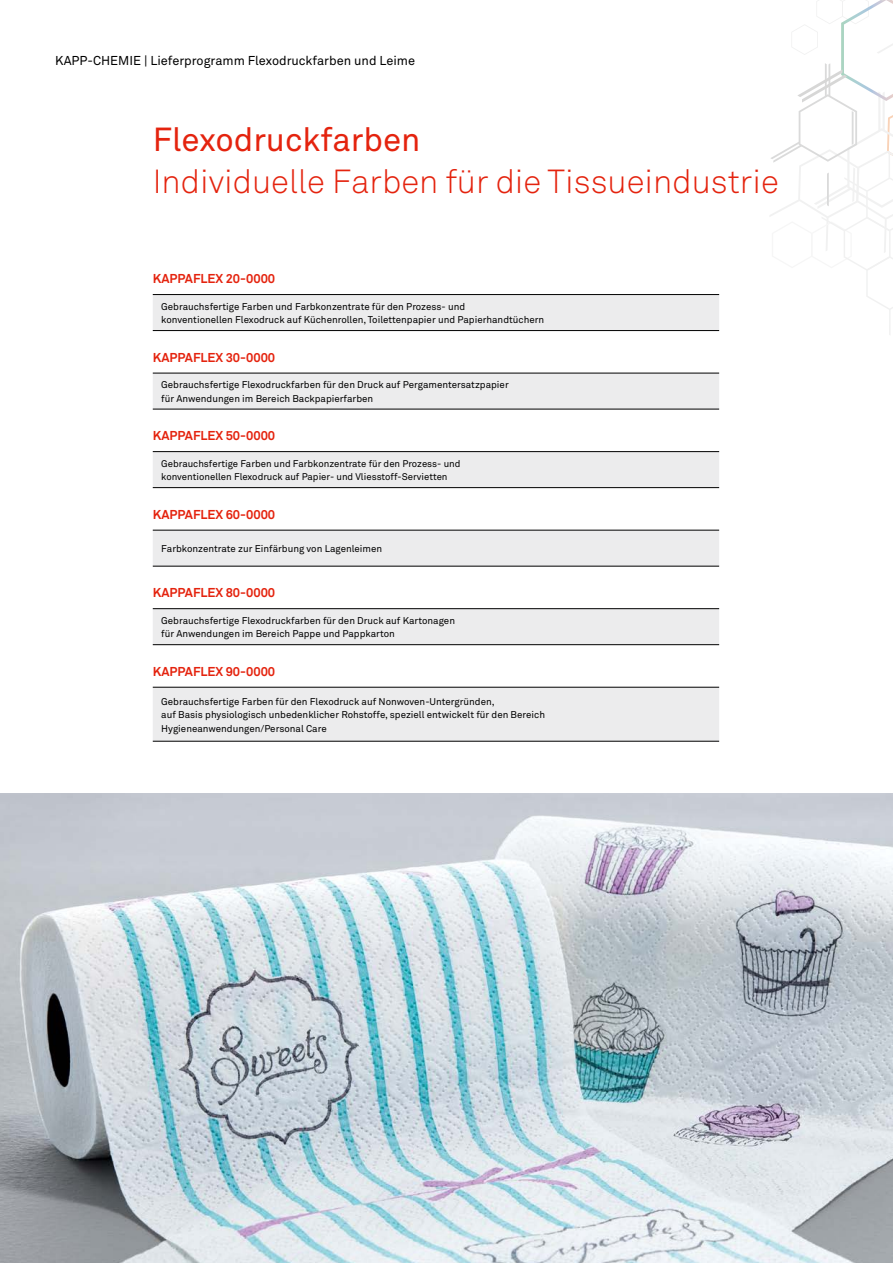
<style>
.page{position:relative;width:893px;height:1263px;background:#fff}
.page>*{position:absolute;margin:0;border:0;box-sizing:border-box;transform-origin:0 0}
.t1{font:300 33px "Akkurat Std";color:#e4230e}
.t2{font:33px "Akkurat Std";color:#e4230e}
.t3{font:700 12.75px "Akkurat Std";color:#e4230e}
.t4{font:12.75px "Akkurat Std";color:#000}
.t5{font:9.75px/13.5px "Akkurat Std";color:#000}
.t6{font:9.6px/13.5px "Akkurat Std";color:#000}
</style>
<div class="page">
<svg style="left:770px;top:0;width:123px;height:335px"></svg>
<svg style="left:153px;top:295px;width:566px;height:446px;fill:#ececed"></svg>
<hr style="left:153px;top:608px;width:566px;height:1px;background:#000">
<hr style="left:153px;top:687px;width:566px;height:1px;background:#000">
<hr style="left:153px;top:741px;width:566px;height:1px;background:#000">
<hr style="left:153px;top:294px;width:566px;height:1px;background:#000">
<hr style="left:153px;top:330px;width:566px;height:1px;background:#000">
<hr style="left:153px;top:373px;width:566px;height:1px;background:#000">
<hr style="left:153px;top:409px;width:566px;height:1px;background:#000">
<hr style="left:153px;top:451px;width:566px;height:1px;background:#000">
<hr style="left:153px;top:487px;width:566px;height:1px;background:#000">
<hr style="left:153px;top:530px;width:566px;height:1px;background:#000">
<hr style="left:153px;top:566px;width:566px;height:1px;background:#000">
<hr style="left:153px;top:644px;width:566px;height:1px;background:#000">
<img style="left:0;top:793px;width:893px;height:470px">
<h2 class="t4" style="left:55px;top:53px;width:361px">KAPP-CHEMIE | Lieferprogramm Flexodruckfarben und Leime</h2>
<h1 class="t2" style="left:153px;top:120px;width:269px">Flexodruckfarben</h1>
<h1 class="t1" style="left:153px;top:162px;width:628px">Individuelle Farben für die Tissueindustrie</h1>
<h2 class="t3" style="left:153px;top:271px;width:124px">KAPPAFLEX 20-0000</h2>
<p class="t5" style="left:161px;top:299px;width:384px">Gebrauchsfertige Farben und Farbkonzentrate für den Prozess- und<br>konventionellen Flexodruck auf Küchenrollen, Toilettenpapier und Papierhandtüchern</p>
<h2 class="t3" style="left:153px;top:349px;width:124px">KAPPAFLEX 30-0000</h2>
<p class="t5" style="left:161px;top:378px;width:349px">Gebrauchsfertige Flexodruckfarben für den Druck auf Pergamentersatzpapier für Anwendungen im Bereich Backpapierfarben</p>
<h2 class="t3" style="left:153px;top:428px;width:124px">KAPPAFLEX 50-0000</h2>
<p class="t6" style="left:161px;top:457px;width:301px">Gebrauchsfertige Farben und Farbkonzentrate für den Prozess- und konventionellen Flexodruck auf Papier- und Vliesstoff-Servietten</p>
<h2 class="t3" style="left:153px;top:506px;width:124px">KAPPAFLEX 60-0000</h2>
<p class="t5" style="left:161px;top:542px;width:222px">Farbkonzentrate zur Einfärbung von Lagenleimen</p>
<h2 class="t3" style="left:153px;top:585px;width:124px">KAPPAFLEX 80-0000</h2>
<p class="t5" style="left:161px;top:614px;width:295px">Gebrauchsfertige Flexodruckfarben für den Druck auf Kartonagen für Anwendungen im Bereich Pappe und Pappkarton</p>
<h2 class="t3" style="left:153px;top:664px;width:124px">KAPPAFLEX 90-0000</h2>
<p class="t5" style="left:161px;top:694px;width:385px">Gebrauchsfertige Farben für den Flexodruck auf Nonwoven-Untergründen,<br>auf Basis physiologisch unbedenklicher Rohstoffe, speziell entwickelt für den Bereich<br>Hygieneanwendungen/Personal Care</p>
</div>
